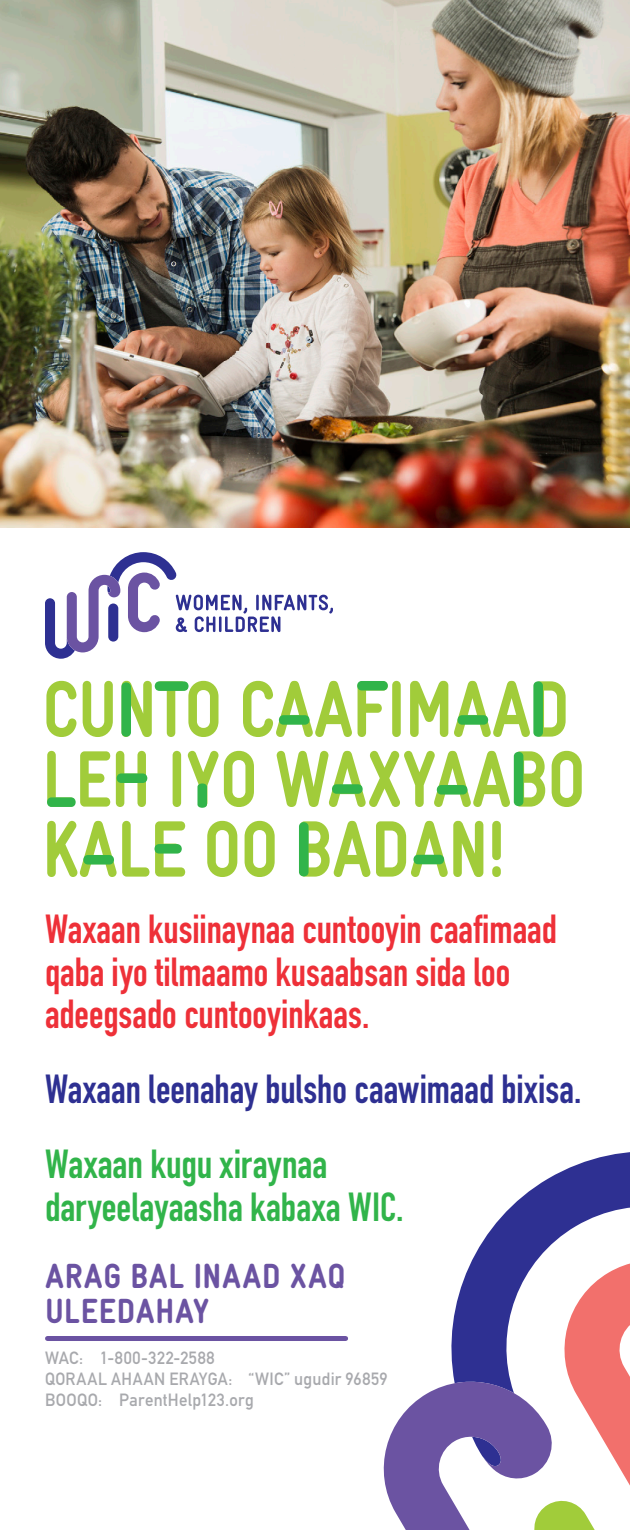
<style>
.page{position:relative;width:630px;height:1530px;background:#fff}
.page>*{position:absolute;margin:0;border:0;box-sizing:border-box;transform-origin:0 0}
.bullet{font:900 80px/70px "Gravur Condensed Pro";letter-spacing:-.01em;color:#a1cc3a;scale:.92 1}
.t1{font:40px/42.5px "DIN Engschrift Std";color:#ee3038}
.t2{font:40px/42.5px "DIN Engschrift Std";color:#31b44a}
.t3{font:40px "DIN Engschrift Std";color:#2e3092}
.t4{font:900 35px/35px "Gravur Condensed Pro";letter-spacing:.02em;color:#6b53a2}
.t5{font:17.5px/21px "DIN Mittelschrift Std";letter-spacing:.025em;color:#a8a9ad;scale:.96 1}
</style>
<div class="page">
<div style="left:47px;top:1336px;width:299px;height:5px;background:#6b53a2"></div>
<svg style="left:557px;top:1470px;width:73px;height:60px"></svg>
<svg style="left:451px;top:1152px;width:179px;height:318px"></svg>
<svg style="left:383px;top:1369px;width:174px;height:161px;fill:#6b53a2"></svg>
<svg style="left:45px;top:552px;width:288px;height:107px"></svg>
<img style="left:0;top:0;width:630px;height:528px">
<div style="left:155px;top:844px;width:27px;height:10px;background:#31b44a;border-radius:5px"></div>
<div style="left:413px;top:855px;width:31px;height:9px;background:#31b44a;border-radius:5px"></div>
<div style="left:47px;top:797px;width:29px;height:10px;background:#31b44a;border-radius:5px"></div>
<div style="left:458px;top:715px;width:30px;height:10px;background:#31b44a;border-radius:5px"></div>
<div style="left:279px;top:715px;width:31px;height:10px;background:#31b44a;border-radius:5px"></div>
<div style="left:332px;top:784px;width:31px;height:10px;background:#31b44a;border-radius:5px"></div>
<div style="left:437px;top:785px;width:30px;height:10px;background:#31b44a;border-radius:5px"></div>
<div style="left:83px;top:855px;width:31px;height:10px;background:#31b44a;border-radius:5px"></div>
<div style="left:117px;top:773px;width:30px;height:10px;background:#31b44a;border-radius:5px"></div>
<div style="left:357px;top:681px;width:31px;height:9px;background:#31b44a;border-radius:5px"></div>
<svg style="left:197px;top:783px;width:10px;height:25px"></svg>
<div style="left:155px;top:681px;width:34px;height:10px;background:#31b44a;border-radius:5px"></div>
<div style="left:533px;top:681px;width:10px;height:56px;background:#31b44a;border-radius:5px"></div>
<div style="left:299px;top:822px;width:10px;height:54px;background:#31b44a;border-radius:5px"></div>
<div style="left:514px;top:752px;width:9px;height:54px;background:#31b44a;border-radius:5px"></div>
<div style="left:121px;top:682px;width:10px;height:55px;background:#31b44a;border-radius:5px"></div>
<p class="bullet" style="left:42px;top:675px;width:592px">CUNTO CAAFIMAAD<br>LEH IYO WAXYAABO<br>KALE OO BADAN!</p>
<p class="t1" style="left:45px;top:908px;width:514px">Waxaan kusiinaynaa cuntooyin caafimaad qaba iyo tilmaamo kusaabsan sida loo adeegsado cuntooyinkaas.</p>
<p class="t3" style="left:45px;top:1066px;width:538px">Waxaan leenahay bulsho caawimaad bixisa.</p>
<p class="t2" style="left:45px;top:1143px;width:360px">Waxaan kugu xiraynaa daryeelayaasha kabaxa WIC.</p>
<p class="t4" style="left:45px;top:1259px;width:302px">ARAG BAL INAAD XAQ<br>ULEEDAHAY</p>
<p class="t5" style="left:45px;top:1348px;width:358px">WAC: 1-800-322-2588<br>QORAAL AHAAN ERAYGA: “WIC” ugudir 96859</p>
<p class="t5" style="left:45px;top:1390px;width:219px">BOOQO: ParentHelp123.org</p>
</div>
